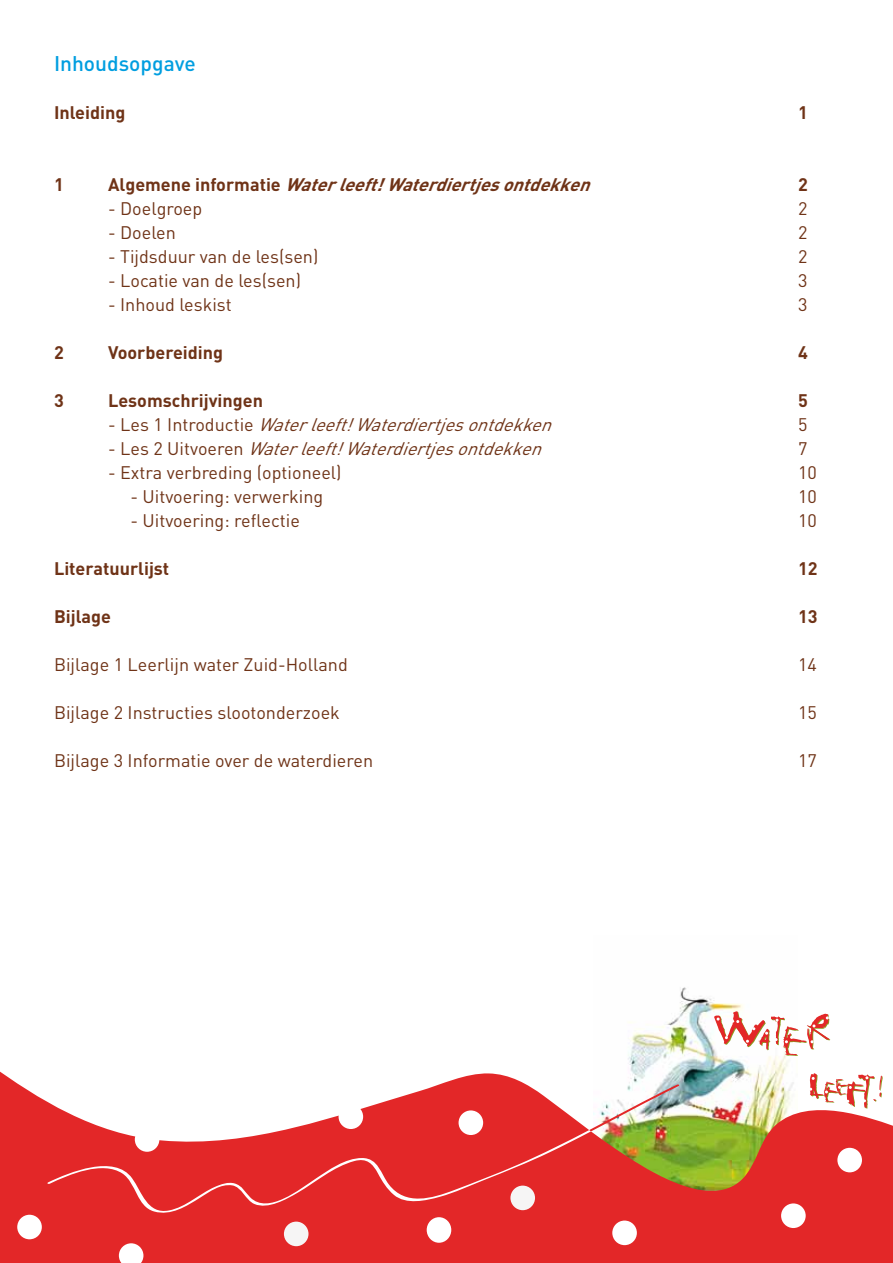
<style>
.page{position:relative;width:893px;height:1263px;background:#fff}
.page>*{position:absolute;margin:0;border:0;box-sizing:border-box;transform-origin:0 0}
.t1{font:500 21px "DIN";color:#009ee0}
.t2{font:18px "DIN";color:#6f3317}
.t3{font:italic 18px "DIN";color:#6f3317}
.t4{font:700 18px "DIN";color:#6f3317}
.t5{font:italic 700 18px "DIN";color:#6f3317}
.s1{font-style:normal}
</style>
<div class="page">
<img style="left:628px;top:987px;width:161px;height:76px">
<svg style="left:714px;top:1011px;width:116px;height:45px"></svg>
<svg style="left:0;top:1063px;width:893px;height:200px;fill:#e32728"></svg>
<div style="left:781px;top:1203px;width:25px;height:25px;background:#fff;border-radius:50%"></div>
<div style="left:837px;top:1148px;width:25px;height:24px;background:#fff;border-radius:50%"></div>
<div style="left:427px;top:1217px;width:24px;height:26px;background:#fff;border-radius:50%"></div>
<div style="left:612px;top:1220px;width:25px;height:25px;background:#fff;border-radius:50%"></div>
<div style="left:339px;top:1104px;width:24px;height:25px;background:#fff;border-radius:50%"></div>
<svg style="left:119px;top:1243px;width:24px;height:20px"></svg>
<div style="left:17px;top:1215px;width:25px;height:24px;background:#fff;border-radius:50%"></div>
<div style="left:135px;top:1127px;width:24px;height:25px;background:#fff;border-radius:50%"></div>
<div style="left:459px;top:1110px;width:24px;height:25px;background:#fff;border-radius:50%"></div>
<div style="left:284px;top:1221px;width:24px;height:25px;background:#f6f5f5;border-radius:50%"></div>
<div style="left:510px;top:1185px;width:25px;height:25px;background:#f6f5f5;border-radius:50%"></div>
<p class="t1" style="left:54px;top:50px;width:143px">Inhoudsopgave</p>
<p class="t4" style="left:54px;top:101px;width:73px">Inleiding</p>
<p class="t4" style="left:798px;top:101px;width:11px">1</p>
<p class="t4" style="left:54px;top:173px;width:11px">1</p>
<p class="t5" style="left:108px;top:173px;width:491px"><span class="s1">A l g e m e n e i n f o r m a t i e</span> Waterleeft!Waterdiertjesontdekken</p>
<p class="t4" style="left:798px;top:173px;width:11px">2</p>
<p class="t2" style="left:108px;top:198px;width:96px">- Doelgroep</p>
<p class="t2" style="left:798px;top:198px;width:11px">2</p>
<p class="t2" style="left:108px;top:222px;width:69px">- Doelen</p>
<p class="t2" style="left:798px;top:222px;width:11px">2</p>
<p class="t2" style="left:108px;top:246px;width:212px">- Tijdsduur van de les(sen)</p>
<p class="t2" style="left:798px;top:246px;width:11px">2</p>
<p class="t2" style="left:108px;top:270px;width:195px">- Locatie van de les(sen)</p>
<p class="t2" style="left:798px;top:270px;width:11px">3</p>
<p class="t2" style="left:108px;top:294px;width:125px">- Inhoud leskist</p>
<p class="t2" style="left:798px;top:294px;width:11px">3</p>
<p class="t4" style="left:54px;top:341px;width:11px">2</p>
<p class="t4" style="left:108px;top:341px;width:117px">Voorbereiding</p>
<p class="t4" style="left:798px;top:341px;width:11px">4</p>
<p class="t4" style="left:54px;top:389px;width:11px">3</p>
<p class="t4" style="left:108px;top:389px;width:157px">Lesomschrijvingen</p>
<p class="t4" style="left:798px;top:389px;width:11px">5</p>
<p class="t3" style="left:108px;top:414px;width:452px"><span class="s1">- L e s 1 I n t r o d u c t i e</span> Waterleeft!Waterdiertjesontdekken</p>
<p class="t2" style="left:798px;top:414px;width:11px">5</p>
<p class="t3" style="left:108px;top:438px;width:442px"><span class="s1">- L e s 2 U i t v o e r e n</span> Waterleeft!Waterdiertjesontdekken</p>
<p class="t2" style="left:798px;top:438px;width:11px">7</p>
<p class="t2" style="left:108px;top:462px;width:235px">- Extra verbreding (optioneel)</p>
<p class="t2" style="left:798px;top:462px;width:20px">10</p>
<p class="t2" style="left:130px;top:486px;width:194px">- Uitvoering: verwerking</p>
<p class="t2" style="left:798px;top:486px;width:20px">10</p>
<p class="t2" style="left:130px;top:510px;width:171px">- Uitvoering: reflectie</p>
<p class="t2" style="left:798px;top:510px;width:20px">10</p>
<p class="t4" style="left:54px;top:557px;width:117px">Literatuurlijst</p>
<p class="t4" style="left:798px;top:557px;width:21px">12</p>
<p class="t4" style="left:54px;top:605px;width:59px">Bijlage</p>
<p class="t4" style="left:798px;top:605px;width:21px">13</p>
<p class="t2" style="left:54px;top:654px;width:295px">Bijlage 1 Leerlijn water Zuid-Holland</p>
<p class="t2" style="left:798px;top:654px;width:20px">14</p>
<p class="t2" style="left:54px;top:702px;width:287px">Bijlage 2 Instructies slootonderzoek</p>
<p class="t2" style="left:798px;top:702px;width:20px">15</p>
<p class="t2" style="left:54px;top:750px;width:321px">Bijlage 3 Informatie over de waterdieren</p>
<p class="t2" style="left:798px;top:750px;width:20px">17</p>
</div>
